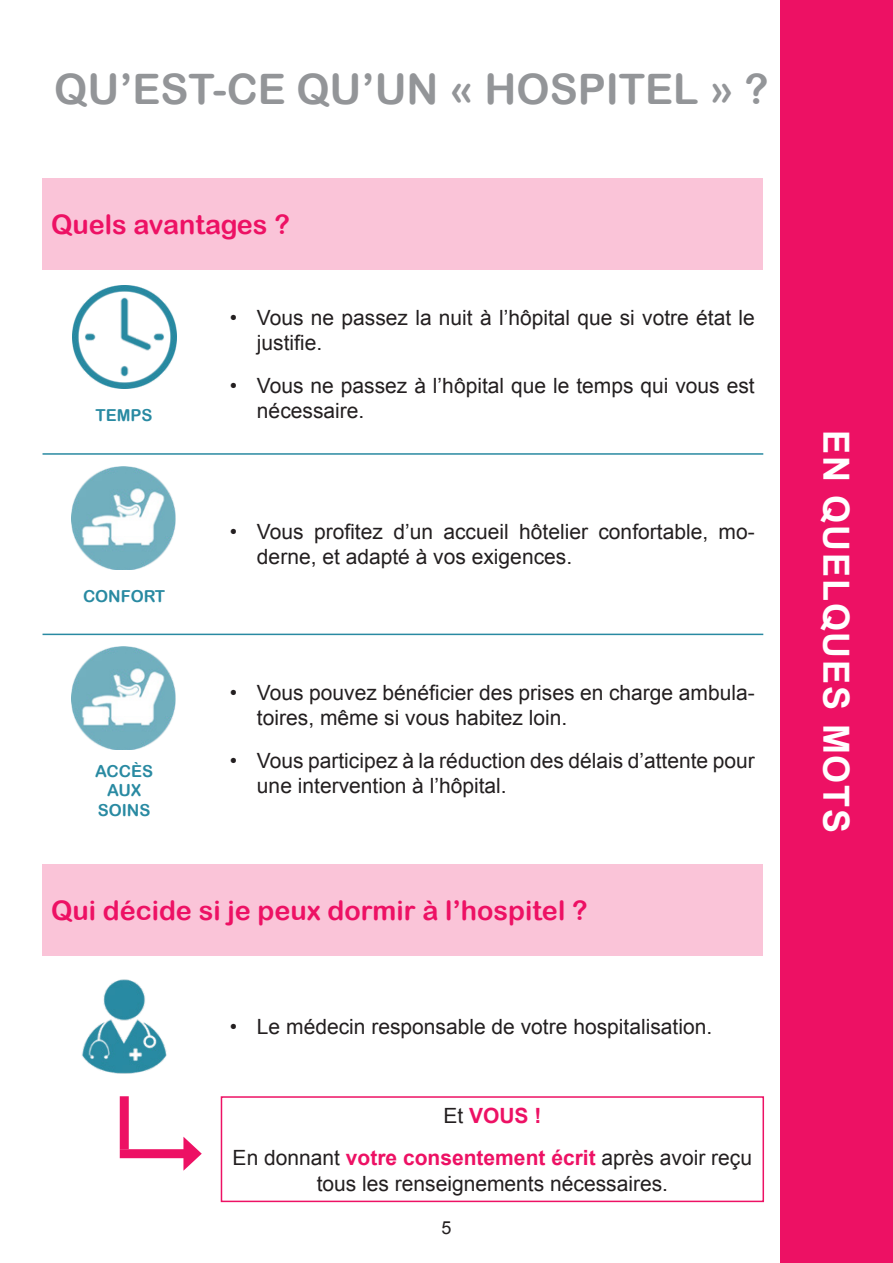
<style>
.page{position:relative;width:893px;height:1263px;background:#fff}
.page>*{position:absolute;margin:0;border:0;box-sizing:border-box;transform-origin:0 0}
.t1{font:42px "Arial Rounded MT Bold";color:#939598}
.t2{font:700 36px "Arial";letter-spacing:.05em;color:#fff}
.t3{font:27px "Arial Rounded MT Bold";color:#ed1164}
.t4{font:21px/25.2px "Arial";color:#231f20}
.t5{font:700 21px "Arial";color:#ed1164}
.t6{font:18px "Arial";color:#231f20}
.t7{font:16.5px/19.8px "Arial Rounded MT Bold";color:#298aa2;text-align:center}
.s1{font-weight:400;color:#231f20}
.s2{font-weight:700;color:#ed1164}
</style>
<div class="page">
<div style="left:780px;top:0;width:113px;height:1263px;background:#ed1164"></div>
<div style="left:43px;top:179px;width:720px;height:91px;background:#fac4d8"></div>
<div style="left:43px;top:864px;width:720px;height:92px;background:#fac4d8"></div>
<div style="left:221px;top:1096px;width:543px;height:106px;border:2px solid #ed1164"></div>
<img style="left:72px;top:286px;width:104px;height:103px">
<img style="left:72px;top:466px;width:104px;height:103px">
<img style="left:72px;top:646px;width:104px;height:103px">
<hr style="left:43px;top:453px;width:720px;height:2px;background:#298aa2">
<hr style="left:43px;top:634px;width:720px;height:1px;background:#298aa2">
<img style="left:82px;top:979px;width:85px;height:95px">
<div style="left:120px;top:1096px;width:9px;height:53px;background:#ed1164"></div>
<div style="left:120px;top:1149px;width:71px;height:9px;background:#ed1164"></div>
<svg style="left:183px;top:1137px;width:19px;height:34px"></svg>
<p class="t1" style="left:54px;top:64px;width:716px">QU’EST-CE QU’UN « HOSPITEL » ?</p>
<p class="t3" style="left:51px;top:209px;width:240px">Quels avantages ?</p>
<p class="t7" style="left:96px;top:405px;width:59px">TEMPS</p>
<p class="t7" style="left:83px;top:586px;width:84px">CONFORT</p>
<p class="t7" style="left:95px;top:761px;width:59px">ACCÈS<br>AUX<br>SOINS</p>
<p class="t4" style="left:257px;top:305px;width:499px;text-indent:-27px">• Vous ne passez la nuit à l’hôpital que si votre état le justifie.</p>
<p class="t4" style="left:257px;top:373px;width:499px;text-indent:-27px">• Vous ne passez à l’hôpital que le temps qui vous est nécessaire.</p>
<p class="t4" style="left:257px;top:519px;width:499px;text-indent:-27px">• Vous profitez d’un accueil hôtelier confortable, mo&shy;derne, et adapté à vos exigences.</p>
<p class="t4" style="left:257px;top:680px;width:499px;text-indent:-27px">• Vous pouvez bénéficier des prises en charge ambula&shy;toires, même si vous habitez loin.</p>
<p class="t4" style="left:257px;top:748px;width:499px;text-indent:-27px">• Vous participez à la réduction des délais d’attente pour une intervention à l’hôpital.</p>
<p class="t3" style="left:51px;top:894px;width:538px">Qui décide si je peux dormir à l’hospitel ?</p>
<p class="t4" style="left:230px;top:1014px;width:484px">• Le médecin responsable de votre hospitalisation.</p>
<p class="t5" style="left:443px;top:1102px;width:100px"><span class="s1">Et</span> VOUS !</p>
<p class="t4" style="left:233px;top:1145px;width:521px;text-align:center">En donnant <span class="s2">votre consentement écrit</span> après avoir reçu tous les renseignements nécessaires.</p>
<p class="t6" style="left:441px;top:1215px;width:12px">5</p>
<p class="t2" style="left:860px;top:430px;width:405px;rotate:90deg">EN QUELQUES MOTS</p>
</div>
